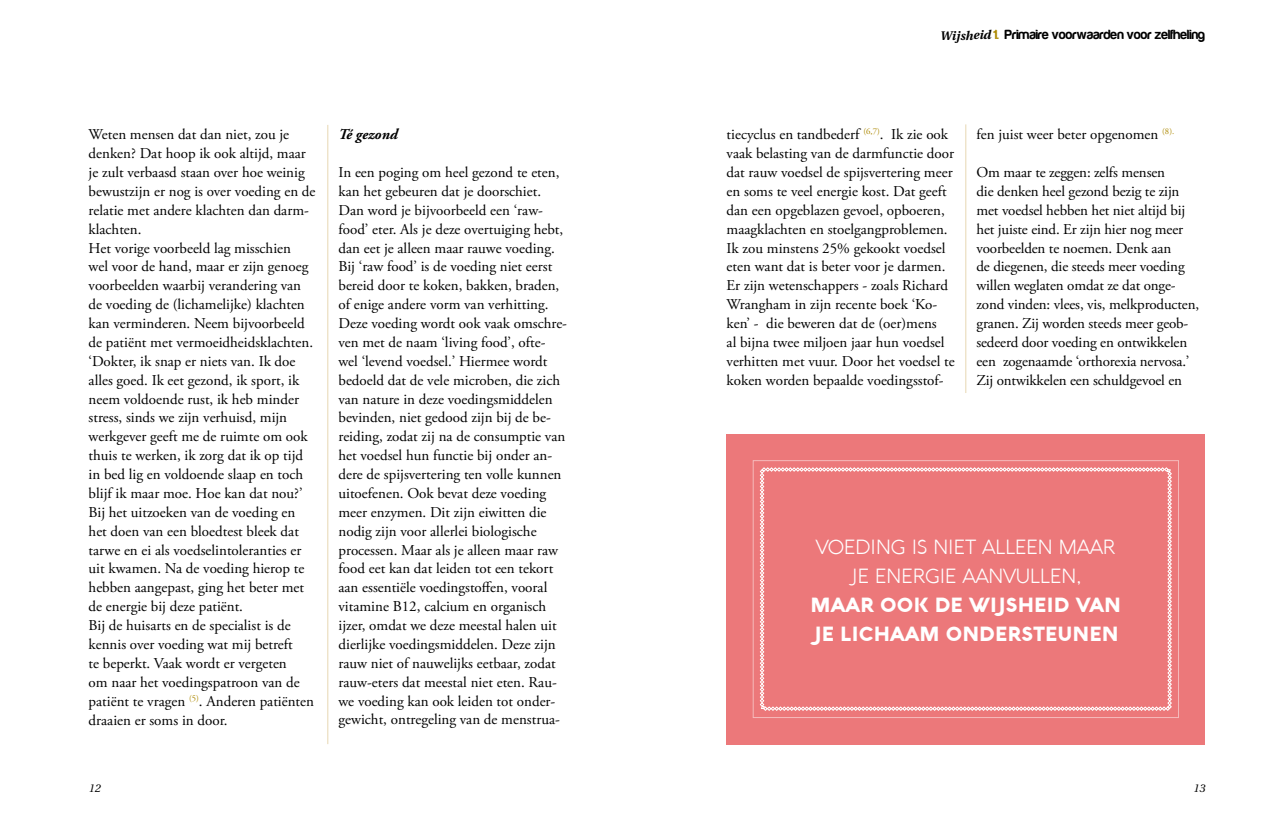
<style>
.page{position:relative;width:1276px;height:815px;background:#fff}
.page>*{position:absolute;margin:0;border:0;box-sizing:border-box;transform-origin:0 0}
.t1{font:300 20px/29px "Aquawax";color:#fff;text-align:center}
.t2{font:900 20px/29px "Aquawax";color:#fff}
.t3{font:15px/18.9px "Adobe Garamond Pro";color:#000}
.t4{font:italic 700 15px "Adobe Garamond Pro";color:#000}
.t5{font:13.75px "Harabara";color:#000}
.t6{font:italic 11.25px "Heuristica";color:#000}
.s1{font-family:"Heuristica";font-weight:700;font-style:italic;font-size:12.5px}
.s2{color:#ac8800}
</style>
<div class="page">
<hr style="left:327px;top:125px;width:1px;height:619px;background:#e7d7b3">
<hr style="left:965px;top:124px;width:1px;height:269px;background:#e7d7b3">
<div style="left:726px;top:434px;width:479px;height:310px;background:#ec787a"></div>
<svg style="left:760px;top:467px;width:411px;height:244px"></svg>
<p class="t3" style="left:89px;top:126px;width:228px">Weten mensen dat dan niet, zou je denken? Dat hoop ik ook altijd, maar je zult verbaasd staan over hoe weinig bewustzijn er nog is over voeding en de relatie met andere klachten dan darm&shy;klachten.<br>Het vorige voorbeeld lag misschien<br>wel voor de hand, maar er zijn genoeg voorbeelden waarbij verandering van de voeding de (lichamelijke) klachten kan verminderen. Neem bijvoorbeeld de patiënt met vermoeidheidsklachten. ‘Dokter, ik snap er niets van. Ik doe alles goed. Ik eet gezond, ik sport, ik neem voldoende rust, ik heb minder stress, sinds we zijn verhuisd, mijn werkgever geeft me de ruimte om ook thuis te werken, ik zorg dat ik op tijd in bed lig en voldoende slaap en toch blijf ik maar moe. Hoe kan dat nou?’ Bij het uitzoeken van de voeding en het doen van een bloedtest bleek dat tarwe en ei als voedselintoleranties er uit kwamen. Na de voeding hierop te hebben aangepast, ging het beter met de energie bij deze patiënt.<br>Bij de huisarts en de specialist is de kennis over voeding wat mij betreft<br>te beperkt. Vaak wordt er vergeten<br>om naar het voedingspatroon van de patiënt te vragen <sup>(5)</sup>. Anderen patiënten draaien er soms in door.</p>
<p class="t4" style="left:338px;top:126px;width:61px">Té gezond</p>
<p class="t3" style="left:338px;top:163px;width:230px">In een poging om heel gezond te eten, kan het gebeuren dat je doorschiet.<br>Dan word je bijvoorbeeld een ‘raw&shy;food’ eter. Als je deze overtuiging hebt, dan eet je alleen maar rauwe voeding.<br>Bij ‘raw food’ is de voeding niet eerst bereid door te koken, bakken, braden, of enige andere vorm van verhitting.<br>Deze voeding wordt ook vaak omschre&shy;ven met de naam ‘living food’, ofte&shy;wel ‘levend voedsel.’ Hiermee wordt bedoeld dat de vele microben, die zich van nature in deze voedingsmiddelen bevinden, niet gedood zijn bij de be&shy;reiding, zodat zij na de consumptie van het voedsel hun functie bij onder an&shy;dere de spijsvertering ten volle kunnen uitoefenen. Ook bevat deze voeding meer enzymen. Dit zijn eiwitten die nodig zijn voor allerlei biologische processen. Maar als je alleen maar raw food eet kan dat leiden tot een tekort aan essentiële voedingstoffen, vooral vitamine B12, calcium en organisch ijzer, omdat we deze meestal halen uit dierlijke voedingsmiddelen. Deze zijn rauw niet of nauwelijks eetbaar, zodat rauw-eters dat meestal niet eten. Rau&shy;we voeding kan ook leiden tot onder&shy;gewicht, ontregeling van de menstrua-</p>
<p class="t6" style="left:89px;top:779px;width:13px">12</p>
<p class="t5" style="left:940px;top:27px;width:266px"><span class="s1">Wijsheid</span> <span class="s2">1.</span> Primaire voorwaarden voor zelfheling</p>
<p class="t3" style="left:726px;top:126px;width:230px">tiecyclus en tandbederf <sup>(6,7)</sup>. Ik zie ook vaak belasting van de darmfunctie door dat rauw voedsel de spijsvertering meer en soms te veel energie kost. Dat geeft dan een opgeblazen gevoel, opboeren, maagklachten en stoelgangproblemen.<br>Ik zou minstens 25% gekookt voedsel eten want dat is beter voor je darmen.<br>Er zijn wetenschappers - zoals Richard Wrangham in zijn recente boek ‘Ko&shy;ken’ - die beweren dat de (oer)mens<br>al bijna twee miljoen jaar hun voedsel verhitten met vuur. Door het voedsel te koken worden bepaalde voedingsstof-</p>
<p class="t3" style="left:976px;top:126px;width:199px">fen juist weer beter opgenomen <sup>(8).</sup></p>
<p class="t3" style="left:976px;top:163px;width:224px">Om maar te zeggen: zelfs mensen<br>die denken heel gezond bezig te zijn met voedsel hebben het niet altijd bij het juiste eind. Er zijn hier nog meer voorbeelden te noemen. Denk aan<br>de diegenen, die steeds meer voeding willen weglaten omdat ze dat onge&shy;zond vinden: vlees, vis, melkproducten, granen. Zij worden steeds meer geob&shy;sedeerd door voeding en ontwikkelen een zogenaamde ‘orthorexia nervosa.’ Zij ontwikkelen een schuldgevoel en</p>
<h1 class="t1" style="left:816px;top:532px;width:301px">VOEDING IS NIET ALLEEN MAAR<br>JE ENERGIE AANVULLEN,</h1>
<h1 class="t2" style="left:810px;top:589px;width:312px">MAAR OOK DE WIJSHEID VAN<br>JE LICHAAM ONDERSTEUNEN</h1>
<p class="t6" style="left:1193px;top:779px;width:13px">13</p>
</div>
